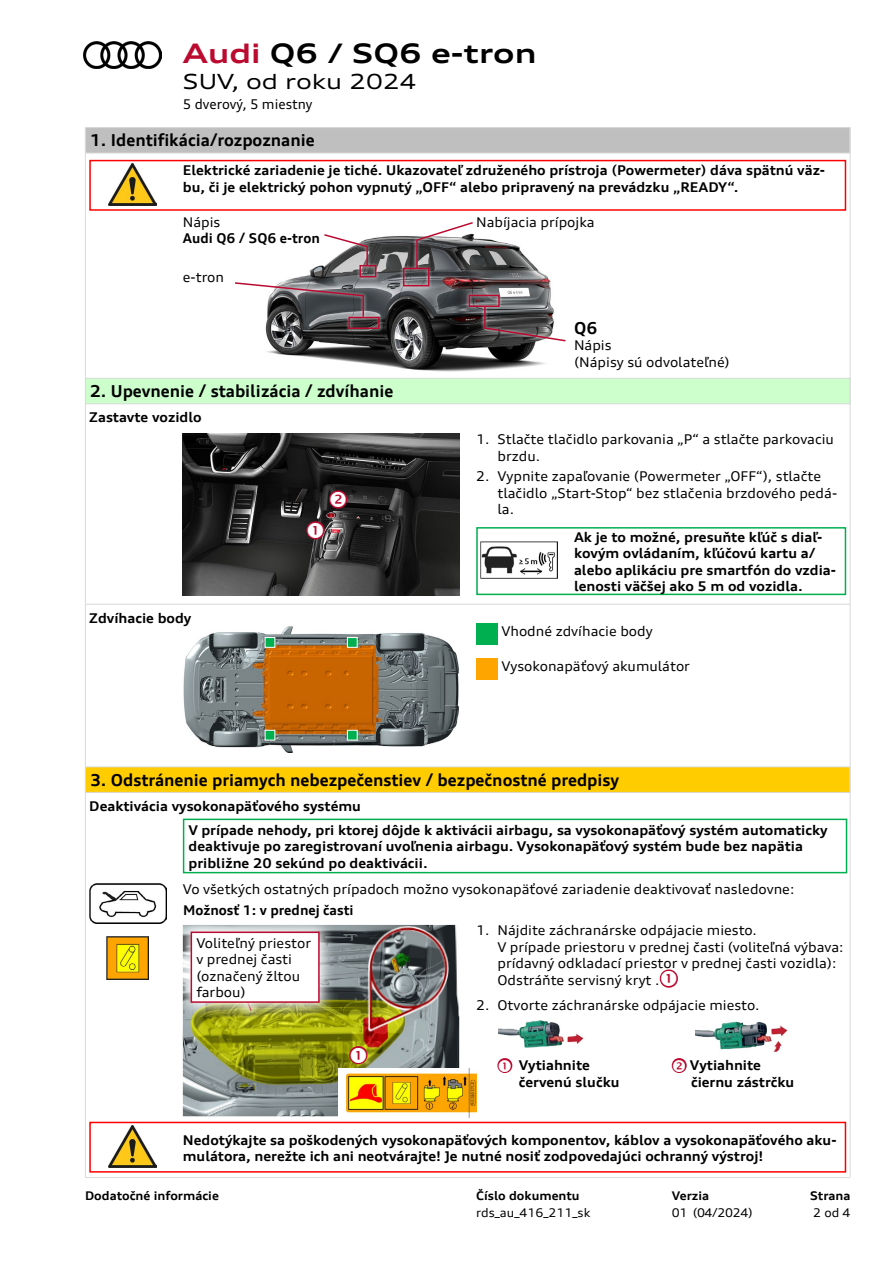
<style>
.page{position:relative;width:893px;height:1263px;background:#fff}
.page>*{position:absolute;margin:0;border:0;box-sizing:border-box;transform-origin:0 0}
.t1{font:700 expanded 27px "Audi Type";color:#000}
.t2{font:expanded 21px "Audi Type";color:#000}
.t3{font:700 16.5px "Audi Type";color:#000}
.t4{font:700 13.5px/16.5px "Audi Type Screen";color:#000}
.t5{font:13.5px/16.5px "Audi Type Screen";color:#000}
.t6{font:700 13.5px "Audi Type";color:#000}
.t7{font:13.5px "Audi Type";color:#000}
.t8{font:700 12px "Audi Type Screen";color:#000}
.t9{font:12px "Audi Type Screen";color:#000}
.s1{color:#bb0a30}
</style>
<div class="page">
<img style="left:183px;top:925px;width:276px;height:191px">
<div style="left:85px;top:767px;width:765px;height:25px;background:#fc0"></div>
<div style="left:85px;top:766px;width:765px;height:27px;border:1px solid #dadada"></div>
<div style="left:85px;top:378px;width:765px;height:26px;background:#cfc"></div>
<div style="left:85px;top:378px;width:765px;height:26px;border:1px solid #dadada"></div>
<img style="left:108px;top:164px;width:48px;height:42px">
<div style="left:89px;top:160px;width:757px;height:51px;border:2px solid #f00"></div>
<div style="left:85px;top:128px;width:765px;height:25px;background:#bfbfbf"></div>
<div style="left:85px;top:127px;width:765px;height:26px;border:1px solid #dadada"></div>
<hr style="left:85px;top:604px;width:765px;height:1px;background:#dadada">
<img style="left:90px;top:883px;width:76px;height:41px">
<img style="left:106px;top:936px;width:43px;height:43px">
<div style="left:339px;top:1068px;width:141px;height:50px;background:linear-gradient(to bottom,#fff,#fff)"></div>
<img style="left:347px;top:1068px;width:129px;height:50px">
<hr style="left:85px;top:128px;width:1px;height:1049px;background:#dadada">
<hr style="left:850px;top:128px;width:1px;height:1049px;background:#dadada">
<hr style="left:85px;top:1177px;width:765px;height:1px;background:#dadada">
<img style="left:183px;top:626px;width:276px;height:127px">
<div style="left:476px;top:624px;width:21px;height:21px;background:#00b050"></div>
<div style="left:476px;top:658px;width:21px;height:21px;background:#ffa500"></div>
<div style="left:265px;top:637px;width:10px;height:11px;background:#00b050;border:1px solid #fff"></div>
<div style="left:347px;top:637px;width:11px;height:11px;background:#00b050;border:1px solid #fff"></div>
<div style="left:265px;top:730px;width:10px;height:10px;background:#00b050;border:1px solid #fff"></div>
<div style="left:347px;top:730px;width:11px;height:10px;background:#00b050;border:1px solid #fff"></div>
<img style="left:108px;top:1126px;width:48px;height:42px">
<div style="left:89px;top:1122px;width:757px;height:50px;border:2px solid #f00"></div>
<div style="left:183px;top:819px;width:664px;height:54px;border:2px solid #00b050"></div>
<img style="left:480px;top:541px;width:77px;height:38px">
<div style="left:476px;top:527px;width:370px;height:68px;border:2px solid #00b050"></div>
<img style="left:499px;top:1020px;width:85px;height:28px">
<img style="left:695px;top:1021px;width:93px;height:31px">
<svg style="left:221px;top:1019px;width:42px;height:3px"></svg>
<img style="left:182px;top:925px;width:153px;height:94px">
<div style="left:191px;top:932px;width:128px;height:70px;background:#fff"></div>
<div style="left:191px;top:931px;width:129px;height:72px;border:2px solid #bb0a30"></div>
<img style="left:266px;top:236px;width:285px;height:136px">
<div style="left:321px;top:231px;width:59px;height:50px;background:#fff;opacity:.85"></div>
<svg style="left:323px;top:233px;width:46px;height:34px"></svg>
<div style="left:359px;top:265px;width:17px;height:12px;border:2px solid #bb0a30"></div>
<div style="left:399px;top:219px;width:77px;height:71px;background:#fff;opacity:.85"></div>
<svg style="left:415px;top:221px;width:59px;height:49px"></svg>
<div style="left:403px;top:268px;width:26px;height:18px;border:2px solid #bb0a30"></div>
<div style="left:465px;top:291px;width:104px;height:54px;background:#fff;opacity:.85"></div>
<svg style="left:483px;top:305px;width:84px;height:37px"></svg>
<div style="left:469px;top:295px;width:31px;height:12px;border:2px solid #bb0a30"></div>
<div style="left:231px;top:279px;width:152px;height:53px;background:#fff;opacity:.85"></div>
<svg style="left:233px;top:281px;width:132px;height:37px"></svg>
<div style="left:348px;top:317px;width:32px;height:12px;border:2px solid #bb0a30"></div>
<img style="left:183px;top:434px;width:276px;height:161px">
<img style="left:84px;top:41px;width:78px;height:27px">
<svg style="left:351px;top:1047px;width:15px;height:16px"></svg>
<svg style="left:308px;top:522px;width:15px;height:16px"></svg>
<svg style="left:331px;top:492px;width:15px;height:15px"></svg>
<h1 class="t1" style="left:183px;top:37px;width:355px"><span class="s1">Audi</span> Q6 / SQ6 e-tron</h1>
<h2 class="t2" style="left:183px;top:68px;width:235px">SUV, od roku 2024</h2>
<p class="t7" style="left:183px;top:96px;width:131px">5 dverový, 5 miestny</p>
<p class="t3" style="left:90px;top:130px;width:226px">1. Identifikácia/rozpoznanie</p>
<p class="t4" style="left:183px;top:162px;width:644px">Elektrické zariadenie je tiché. Ukazovateľ združeného prístroja (Powermeter) dáva spätnú väz&shy;bu, či je elektrický pohon vypnutý „OFF“ alebo pripravený na prevádzku „READY“.</p>
<p class="t5" style="left:183px;top:213px;width:39px">Nápis</p>
<p class="t6" style="left:183px;top:230px;width:139px">Audi Q6 / SQ6 e-tron</p>
<p class="t5" style="left:183px;top:269px;width:43px">e-tron</p>
<p class="t3" style="left:90px;top:381px;width:305px">2. Upevnenie / stabilizácia / zdvíhanie</p>
<p class="t4" style="left:89px;top:408px;width:114px">Zastavte vozidlo</p>
<p class="t4" style="left:89px;top:610px;width:104px">Zdvíhacie body</p>
<p class="t5" style="left:476px;top:213px;width:120px">Nabíjacia prípojka</p>
<p class="t3" style="left:574px;top:318px;width:25px">Q6</p>
<p class="t5" style="left:574px;top:337px;width:157px">Nápis<br>(Nápisy sú odvolateľné)</p>
<p class="t5" style="left:497px;top:431px;width:338px;text-indent:-21px">1. Stlačte tlačidlo parkovania „P“ a stlačte parkovaciu brzdu.</p>
<p class="t5" style="left:497px;top:468px;width:341px;text-indent:-21px">2. Vypnite zapaľovanie (Powermeter „OFF“), stlačte tlačidlo „Start-Stop“ bez stlačenia brzdového pedá&shy;la.</p>
<p class="t4" style="left:574px;top:528px;width:264px">Ak je to možné, presuňte kľúč s diaľ&shy;kovým ovládaním, kľúčovú kartu a/ alebo aplikáciu pre smartfón do vzdia&shy;lenosti väčšej ako 5 m od vozidla.</p>
<p class="t5" style="left:501px;top:623px;width:153px">Vhodné zdvíhacie body</p>
<p class="t5" style="left:501px;top:657px;width:190px">Vysokonapäťový akumulátor</p>
<p class="t3" style="left:90px;top:769px;width:531px">3. Odstránenie priamych nebezpečenstiev / bezpečnostné predpisy</p>
<p class="t4" style="left:89px;top:797px;width:273px">Deaktivácia vysokonapäťového systému</p>
<p class="t4" style="left:189px;top:821px;width:641px">V prípade nehody, pri ktorej dôjde k aktivácii airbagu, sa vysokonapäťový systém automaticky deaktivuje po zaregistrovaní uvoľnenia airbagu. Vysokonapäťový systém bude bez napätia približne 20 sekúnd po deaktivácii.</p>
<p class="t5" style="left:183px;top:880px;width:613px">Vo všetkých ostatných prípadoch možno vysokonapäťové zariadenie deaktivovať nasledovne:</p>
<p class="t6" style="left:183px;top:902px;width:172px">Možnosť 1: v prednej časti</p>
<p class="t5" style="left:196px;top:934px;width:116px">Voliteľný priestor v prednej časti (označený žltou farbou)</p>
<p class="t5" style="left:497px;top:922px;width:347px;text-indent:-21px">1. Nájdite záchranárske odpájacie miesto.<br>V prípade priestoru v prednej časti (voliteľná výbava: prídavný odkladací priestor v prednej časti vozidla):<br>Odstráňte servisný kryt .</p>
<p class="t5" style="left:476px;top:996px;width:285px">2. Otvorte záchranárske odpájacie miesto.</p>
<p class="t4" style="left:519px;top:1057px;width:102px">Vytiahnite červenú slučku</p>
<p class="t4" style="left:690px;top:1057px;width:106px">Vytiahnite čiernu zástrčku</p>
<p class="t4" style="left:183px;top:1131px;width:655px">Nedotýkajte sa poškodených vysokonapäťových komponentov, káblov a vysokonapäťového aku&shy;mulátora, nerežte ich ani neotvárajte! Je nutné nosiť zodpovedajúci ochranný výstroj!</p>
<p class="t8" style="left:85px;top:1188px;width:135px">Dodatočné informácie</p>
<p class="t8" style="left:476px;top:1188px;width:105px">Číslo dokumentu</p>
<p class="t9" style="left:476px;top:1205px;width:116px">rds_au_416_211_sk</p>
<p class="t8" style="left:672px;top:1188px;width:39px">Verzia</p>
<p class="t9" style="left:672px;top:1205px;width:82px">01 (04/2024)</p>
<p class="t8" style="left:810px;top:1188px;width:42px">Strana</p>
<p class="t9" style="left:813px;top:1205px;width:39px">2 od 4</p>
</div>
